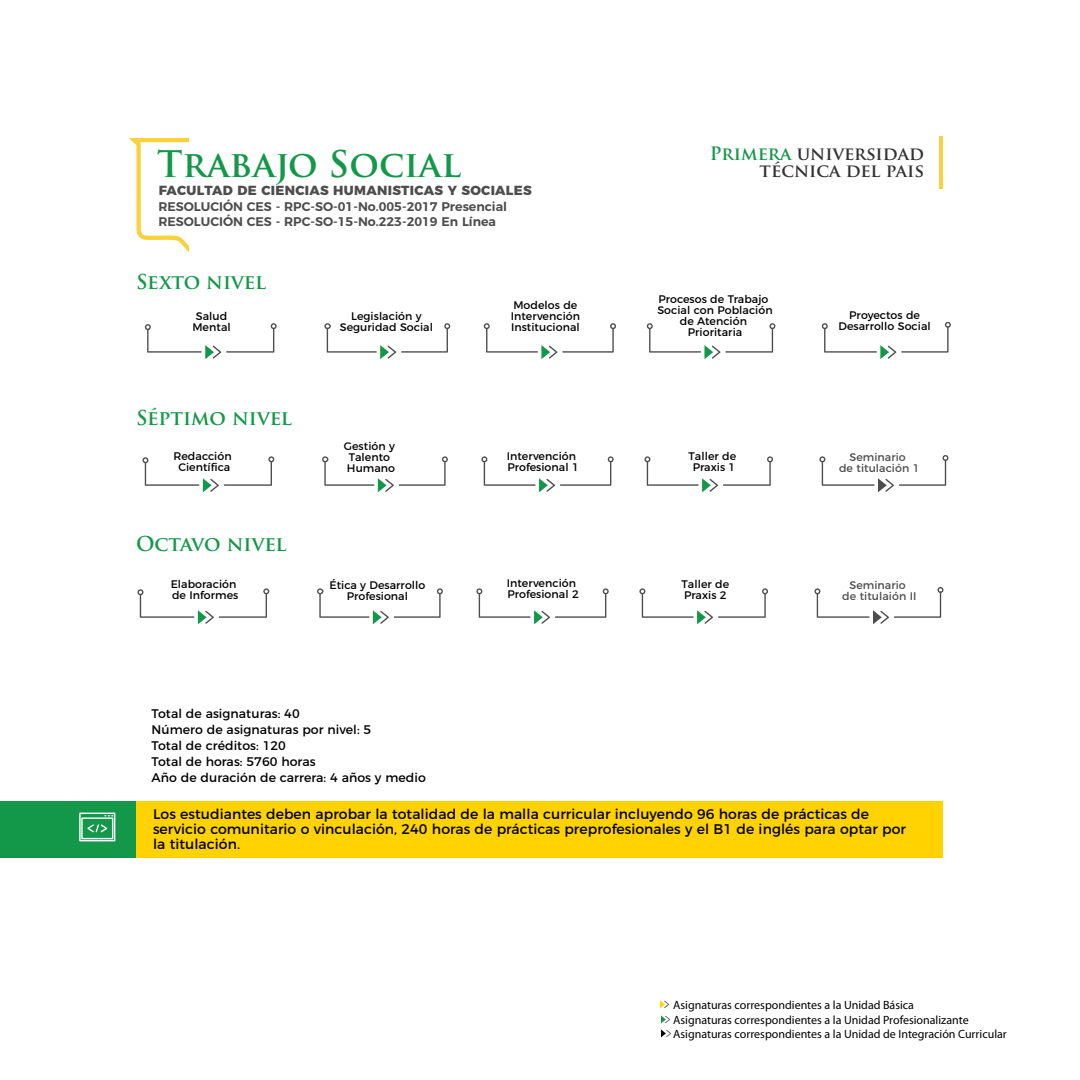
<style>
.page{position:relative;width:1080px;height:1080px;background:#fff}
.page>*{position:absolute;margin:0;border:0;box-sizing:border-box;transform-origin:0 0}
.t1{font:700 35.8px "Trajan Pro";color:#139749}
.t2{font:700 20px "Trajan Pro";color:#139749}
.t3{font:700 18px/17px "Trajan Pro";color:#333;text-align:right}
.t4{font:14px/15px "Montserrat";letter-spacing:.005em;color:#000}
.t5{font:800 13.2px "Montserrat";letter-spacing:.025em;color:#4d4d4d}
.t6{font:600 12.6px/15.1px "Montserrat";color:#4d4d4d}
.t7{font:12.5px/16px "Montserrat";letter-spacing:.005em;color:#000}
.t8{font:12px/14.4px "Myriad Pro";color:#000}
.t9{font:11px/11px "Montserrat";letter-spacing:.005em;color:#000;text-align:center}
.t10{font:11px/11px "Montserrat";letter-spacing:.005em;color:#4d4d4d;text-align:center}
.s1{color:#139749}
</style>
<div class="page">
<div style="left:134px;top:801px;width:809px;height:57px;background:#ffd200"></div>
<hr style="left:939px;top:136px;width:4px;height:53px;background:#f8d13d">
<svg style="left:660px;top:1000px;width:9px;height:8px"></svg>
<svg style="left:661px;top:1015px;width:9px;height:8px"></svg>
<svg style="left:661px;top:1029px;width:10px;height:8px"></svg>
<div style="left:0;top:801px;width:136px;height:57px;background:#139749"></div>
<svg style="left:79px;top:813px;width:36px;height:28px"></svg>
<svg style="left:129px;top:138px;width:60px;height:114px"></svg>
<svg style="left:145px;top:323px;width:132px;height:36px"></svg>
<svg style="left:324px;top:323px;width:126px;height:36px"></svg>
<svg style="left:484px;top:323px;width:132px;height:36px"></svg>
<svg style="left:647px;top:323px;width:128px;height:36px"></svg>
<svg style="left:822px;top:322px;width:129px;height:37px"></svg>
<svg style="left:142px;top:456px;width:132px;height:36px"></svg>
<svg style="left:322px;top:456px;width:126px;height:36px"></svg>
<svg style="left:481px;top:456px;width:133px;height:36px"></svg>
<svg style="left:644px;top:456px;width:129px;height:36px"></svg>
<svg style="left:819px;top:455px;width:129px;height:37px"></svg>
<svg style="left:137px;top:588px;width:132px;height:36px"></svg>
<svg style="left:317px;top:588px;width:126px;height:36px"></svg>
<svg style="left:476px;top:588px;width:133px;height:36px"></svg>
<svg style="left:639px;top:588px;width:129px;height:36px"></svg>
<svg style="left:814px;top:587px;width:129px;height:37px"></svg>
<h1 class="t1" style="left:157px;top:142px;width:306px">Trabajo Social</h1>
<p class="t6" style="left:158px;top:198px;width:350px">RESOLUCIÓN CES - RPC-SO-01-No.005-2017 Presencial<br>RESOLUCIÓN CES - RPC-SO-15-No.223-2019 En Línea</p>
<p class="t5" style="left:159px;top:179px;width:375px">FACULTAD DE CIENCIAS HUMANISTICAS Y SOCIALES</p>
<h3 class="t3" style="left:710px;top:145px;width:216px"><span class="s1">Primera</span> universidad técnica del pais</h3>
<h2 class="t2" style="left:136px;top:269px;width:132px">Sexto nivel</h2>
<p class="t9" style="left:192px;top:310px;width:40px">Salud<br>Mental</p>
<p class="t9" style="left:340px;top:310px;width:95px">Legislación y<br>Seguridad Social</p>
<p class="t9" style="left:511px;top:299px;width:71px;text-align:left">Modelos de<br>Intervención<br>Institucional</p>
<p class="t9" style="left:657px;top:293px;width:117px">Procesos de Trabajo<br>Social con Población de Atención<br>Prioritaria</p>
<h2 class="t2" style="left:136px;top:405px;width:157px">Séptimo nivel</h2>
<p class="t9" style="left:173px;top:450px;width:60px">Redacción<br>Científica</p>
<p class="t9" style="left:344px;top:440px;width:53px;text-align:left">Gestión y<br>Talento<br>Humano</p>
<p class="t9" style="left:507px;top:450px;width:74px;text-align:left">Intervención<br>Profesional 1</p>
<p class="t9" style="left:689px;top:450px;width:49px">Taller de<br>Praxis 1</p>
<h2 class="t2" style="left:136px;top:531px;width:152px">Octavo nivel</h2>
<p class="t9" style="left:171px;top:578px;width:69px;text-align:left">Elaboración de Informes</p>
<p class="t9" style="left:329px;top:579px;width:97px">Ética y Desarrollo<br>Profesional</p>
<p class="t9" style="left:507px;top:577px;width:74px;text-align:left">Intervención<br>Profesional 2</p>
<p class="t9" style="left:682px;top:578px;width:49px;text-align:left">Taller de<br>Praxis 2</p>
<p class="t7" style="left:152px;top:704px;width:276px">Total de asignaturas: 40<br>Número de asignaturas por nivel: 5<br>Total de créditos: 120<br>Total de horas: 5760 horas<br>Año de duración de carrera: 4 años y medio</p>
<p class="t9" style="left:839px;top:309px;width:94px">Proyectos de<br>Desarrollo Social</p>
<p class="t10" style="left:839px;top:451px;width:82px">Seminario<br>de titulación 1</p>
<p class="t10" style="left:842px;top:579px;width:76px">Seminario<br>de titulaión II</p>
<p class="t4" style="left:153px;top:805px;width:755px">Los estudiantes deben aprobar la totalidad de la malla curricular incluyendo 96 horas de prácticas de servicio comunitario o vinculación, 240 horas de prácticas preprofesionales y el B1 de inglés para optar por la titulación.</p>
<p class="t8" style="left:673px;top:998px;width:335px">Asignaturas correspondientes a la Unidad Básica<br>Asignaturas correspondientes a la Unidad Profesionalizante<br>Asignaturas correspondientes a la Unidad de Integración Curricular</p>
</div>
